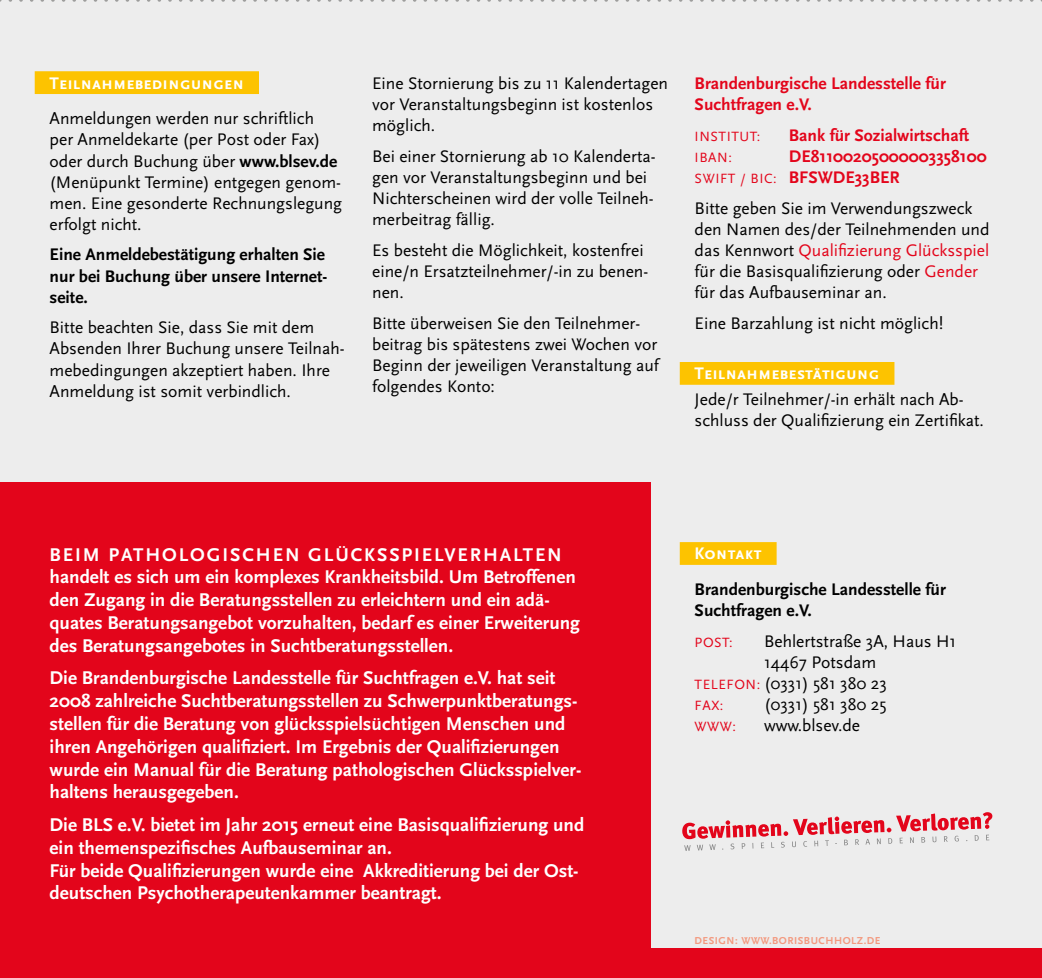
<style>
.page{position:relative;width:1042px;height:978px;background:#fff}
.page>*{position:absolute;margin:0;border:0;box-sizing:border-box;transform-origin:0 0}
.t1{font:700 19.25px/22.8px "Scala Sans";color:#fff}
.t2{font:17.5px/21px "Scala Sans";color:#000}
.t3{font:700 17.5px/21px "Scala Sans";color:#000}
.t4{font:700 17.5px/21px "Scala Sans";color:#e3051b}
.t5{font:700 17.5px "Scala Sans Caps";color:#fff}
.t6{font:14px "Scala Sans";letter-spacing:.04em;color:#e3051b}
.t7{font:700 10.5px "Scala Sans";letter-spacing:.05em;color:#f3997f}
.s1{font-weight:700}
.s2{font-weight:400;font-size:14px}
.s3{color:#e3051b}
.s4{font-size:14px;color:#e3051b}
</style>
<div class="page">
<div style="left:0;top:0;width:1042px;height:977px;background:#ededed"></div>
<div style="left:0;top:482px;width:650px;height:475px;background:#e3051b"></div>
<div style="left:0;top:947px;width:1042px;height:30px;background:#e3051b"></div>
<svg style="left:0;top:0;width:1042px;height:2px"></svg>
<hr style="left:0;top:977px;width:1042px;height:1px;background:#fdc300">
<div style="left:35px;top:71px;width:224px;height:23px;background:#fdc300"></div>
<div style="left:680px;top:362px;width:214px;height:22px;background:#fdc300"></div>
<div style="left:680px;top:542px;width:96px;height:22px;background:#fdc300"></div>
<svg style="left:682px;top:812px;width:310px;height:38px"></svg>
<p class="t5" style="left:50px;top:73px;width:196px">Teilnahmebedingungen</p>
<p class="t2" style="left:50px;top:109px;width:294px">Anmeldungen werden nur schriftlich<br>per Anmeldekarte (per Post oder Fax) oder durch Buchung über <span class="s1">www.blsev.de </span>(Menüpunkt Termine) entgegen genom&shy;men. Eine gesonderte Rechnungslegung erfolgt nicht.</p>
<p class="t3" style="left:50px;top:245px;width:279px">Eine Anmeldebestätigung erhalten Sie nur bei Buchung über unsere Internet&shy;seite.</p>
<p class="t2" style="left:50px;top:317px;width:296px">Bitte beachten Sie, dass Sie mit dem Absenden Ihrer Buchung unsere Teilnah&shy;mebedingungen akzeptiert haben. Ihre Anmeldung ist somit verbindlich.</p>
<p class="t2" style="left:372px;top:73px;width:297px">Eine Stornierung bis zu 11 Kalendertagen vor Veranstaltungsbeginn ist kostenlos möglich.</p>
<p class="t2" style="left:372px;top:146px;width:285px">Bei einer Stornierung ab 10 Kalenderta&shy;gen vor Veranstaltungsbeginn und bei Nichterscheinen wird der volle Teilneh&shy;merbeitrag fällig.</p>
<p class="t2" style="left:372px;top:240px;width:278px">Es besteht die Möglichkeit, kostenfrei eine/n Ersatzteilnehmer/-in zu benen&shy;nen.</p>
<p class="t2" style="left:372px;top:313px;width:288px">Bitte überweisen Sie den Teilnehmer&shy;beitrag bis spätestens zwei Wochen vor Beginn der jeweiligen Veranstaltung auf folgendes Konto:</p>
<p class="t4" style="left:694px;top:73px;width:253px">Brandenburgische Landesstelle für<br>Suchtfragen e.V.</p>
<p class="t6" style="left:694px;top:128px;width:67px">INSTITUT:</p>
<p class="t4" style="left:789px;top:125px;width:182px">Bank für Sozialwirtschaft</p>
<p class="t6" style="left:694px;top:149px;width:39px">IBAN:</p>
<p class="t4" style="left:694px;top:146px;width:293px;text-indent:94px">DE81100205000003358100<br><span class="s2">SWIFT / BIC:</span> BFSWDE33BER</p>
<p class="t2" style="left:694px;top:197px;width:296px">Bitte geben Sie im Verwendungszweck den Namen des/der Teilnehmenden und das Kennwort <span class="s3">Qualifizierung Glücksspiel </span>für die Basisqualifizierung oder <span class="s3">Gender </span>für das Aufbauseminar an.</p>
<p class="t2" style="left:694px;top:312px;width:250px">Eine Barzahlung ist nicht möglich!</p>
<p class="t5" style="left:694px;top:364px;width:186px">Teilnahmebestätigung</p>
<p class="t2" style="left:694px;top:389px;width:291px">Jede/r Teilnehmer/-in erhält nach Ab&shy;schluss der Qualifizierung ein Zertifikat.</p>
<p class="t1" style="left:50px;top:543px;width:532px">BEIM PATHOLOGISCHEN GLÜCKSSPIELVERHALTEN handelt es sich um ein komplexes Krankheitsbild. Um Betroffenen den Zugang in die Beratungsstellen zu erleichtern und ein adä&shy;quates Beratungsangebot vorzuhalten, bedarf es einer Erweiterung des Beratungsangebotes in Suchtberatungsstellen.</p>
<p class="t1" style="left:50px;top:667px;width:533px">Die Brandenburgische Landesstelle für Suchtfragen e.V. hat seit 2008 zahlreiche Suchtberatungsstellen zu Schwerpunktberatungs&shy;stellen für die Beratung von glücksspielsüchtigen Menschen und ihren Angehörigen qualifiziert. Im Ergebnis der Qualifizierungen wurde ein Manual für die Beratung pathologischen Glücksspielver&shy;haltens herausgegeben.</p>
<p class="t1" style="left:50px;top:813px;width:536px">Die BLS e.V. bietet im Jahr 2015 erneut eine Basisqualifizierung und ein themenspezifisches Aufbauseminar an.<br>Für beide Qualifizierungen wurde eine Akkreditierung bei der Ost&shy;deutschen Psychotherapeutenkammer beantragt.</p>
<p class="t5" style="left:694px;top:544px;width:69px">Kontakt</p>
<p class="t3" style="left:694px;top:579px;width:253px">Brandenburgische Landesstelle für<br>Suchtfragen e.V.</p>
<p class="t6" style="left:694px;top:635px;width:40px">POST:</p>
<p class="t2" style="left:764px;top:631px;width:194px">Behlertstraße 3A, Haus H1</p>
<p class="t2" style="left:764px;top:652px;width:114px">14467 Potsdam</p>
<p class="t2" style="left:694px;top:673px;width:194px"><span class="s4">TELEFON:</span> (0331) 581 380 23</p>
<p class="t6" style="left:694px;top:698px;width:30px">FAX:</p>
<p class="t2" style="left:764px;top:694px;width:124px">(0331) 581 380 25</p>
<p class="t6" style="left:694px;top:719px;width:43px">WWW:</p>
<p class="t2" style="left:764px;top:715px;width:97px">www.blsev.de</p>
<p class="t7" style="left:694px;top:934px;width:187px">DESIGN: WWW.BORISBUCHHOLZ.DE</p>
</div>
